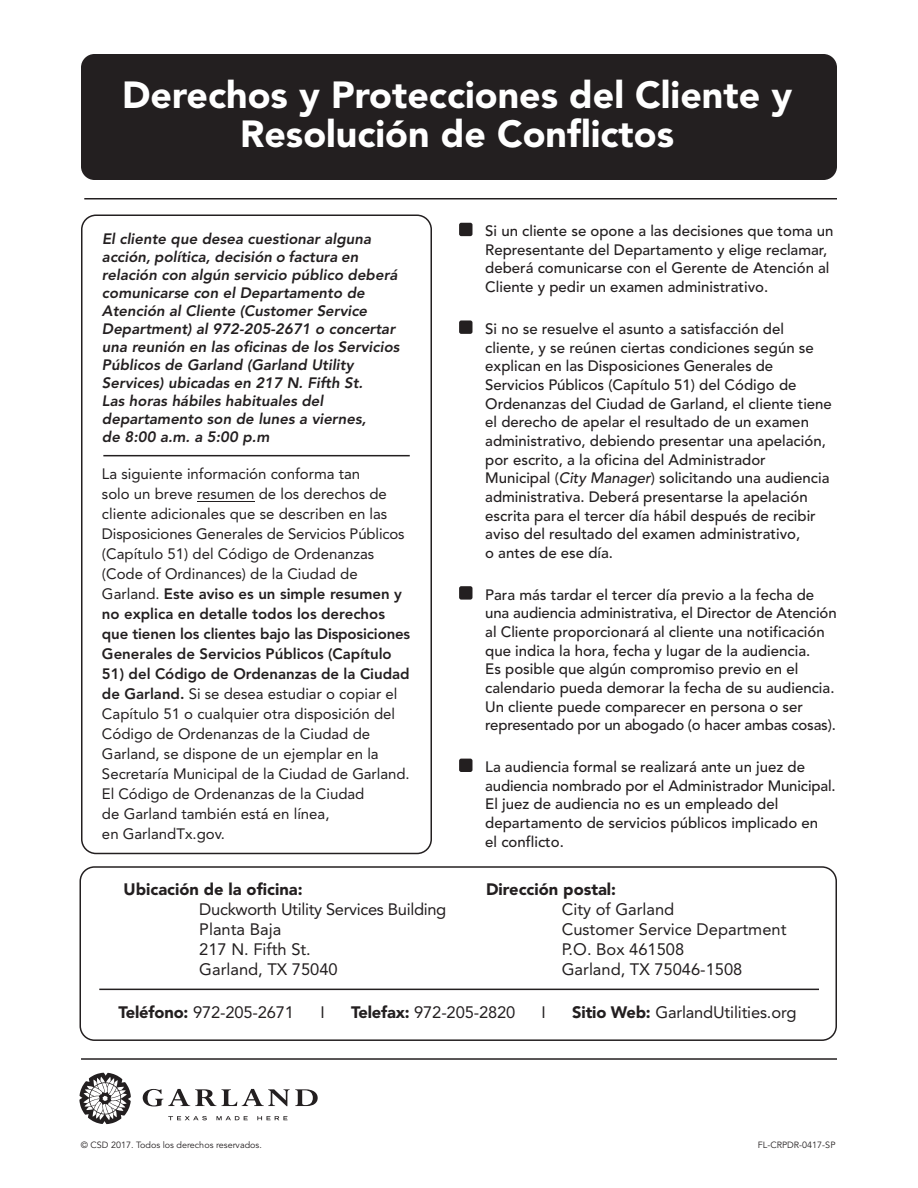
<style>
.page{position:relative;width:918px;height:1188px;background:#fff}
.page>*{position:absolute;margin:0;border:0;box-sizing:border-box;transform-origin:0 0}
.t1{font:900 37.5px/39px "Avenir";color:#fff;text-align:center}
.t2{font:16.5px/19.8px "Avenir";color:#231f20}
.t3{font:16.5px/19.8px "Avenir";letter-spacing:-.02em;color:#231f20}
.t4{font:900 16.5px "Avenir";color:#231f20}
.t5{font:500 15px/18.6px "Avenir";color:#231f20}
.t6{font:15px/20px "Avenir";color:#231f20}
.t7{font:italic 800 15px/18px "Avenir";color:#231f20}
.t8{font:9px "Avenir";color:#231f20}
.s1{font-weight:800}
.s2{font-style:italic}
.s3{font-weight:900}
</style>
<div class="page">
<svg style="left:80px;top:866px;width:757px;height:175px"></svg>
<svg style="left:81px;top:214px;width:351px;height:640px"></svg>
<div style="left:81px;top:54px;width:756px;height:126px;background:#231f20;border-radius:14px"></div>
<hr style="left:197px;top:501px;width:58px;height:1px;background:#231f20">
<div style="left:459px;top:320px;width:13px;height:14px;background:#231f20;border-radius:2px"></div>
<div style="left:459px;top:586px;width:13px;height:14px;background:#231f20;border-radius:2px"></div>
<div style="left:459px;top:223px;width:13px;height:13px;background:#231f20;border-radius:2px"></div>
<div style="left:459px;top:759px;width:13px;height:13px;background:#231f20;border-radius:2px"></div>
<hr style="left:84px;top:198px;width:753px;height:2px;background:#231f20">
<hr style="left:81px;top:1058px;width:756px;height:2px;background:#231f20">
<hr style="left:99px;top:989px;width:720px;height:1px;background:#231f20">
<hr style="left:103px;top:455px;width:307px;height:1px;background:#231f20">
<svg style="left:79px;top:1073px;width:52px;height:51px"></svg>
<svg style="left:143px;top:1089px;width:175px;height:17px"></svg>
<svg style="left:168px;top:1116px;width:39px;height:4px"></svg>
<svg style="left:217px;top:1116px;width:31px;height:4px"></svg>
<svg style="left:257px;top:1116px;width:31px;height:4px"></svg>
<h1 class="t1" style="left:122px;top:78px;width:672px">Derechos y Protecciones del Cliente y<br>Resolución de Conflictos</h1>
<p class="t7" style="left:102px;top:231px;width:299px">El cliente que desea cuestionar alguna acción, política, decisión o factura en relación con algún servicio público deberá comunicarse con el Departamento de Atención al Cliente (Customer Service Department) al 972-205-2671 o concertar una reunión en las oficinas de los Servicios Públicos de Garland (Garland Utility Services) ubicadas en 217 N. Fifth St.<br>Las horas hábiles habituales del departamento son de lunes a viernes,<br>de 8:00 a.m. a 5:00 p.m</p>
<p class="t6" style="left:102px;top:466px;width:310px">La siguiente información conforma tan<br>solo un breve resumen de los derechos de cliente adicionales que se describen en las Disposiciones Generales de Servicios Públicos (Capítulo 51) del Código de Ordenanzas (Code of Ordinances) de la Ciudad de Garland. <span class="s1">Este aviso es un simple resumen y no explica en detalle todos los derechos que tienen los clientes bajo las Disposiciones Generales de Servicios Públicos (Capítulo</span></p>
<p class="t6" style="left:102px;top:665px;width:309px"><span class="s1">51) del Código de Ordenanzas de la Ciudad de Garland.</span> Si se desea estudiar o copiar el Capítulo 51 o cualquier otra disposición del Código de Ordenanzas de la Ciudad de Garland, se dispone de un ejemplar en la Secretaría Municipal de la Ciudad de Garland.<br>El Código de Ordenanzas de la Ciudad<br>de Garland también está en línea,<br>en GarlandTx.gov.</p>
<p class="t4" style="left:123px;top:883px;width:181px">Ubicación de la oficina:</p>
<p class="t3" style="left:199px;top:901px;width:249px">Duckworth Utility Services Building<br>Planta Baja<br>217 N. Fifth St.<br>Garland, TX 75040</p>
<p class="t5" style="left:485px;top:223px;width:350px">Si un cliente se opone a las decisiones que toma un Representante del Departamento y elige reclamar, deberá comunicarse con el Gerente de Atención al Cliente y pedir un examen administrativo.</p>
<p class="t5" style="left:485px;top:321px;width:348px">Si no se resuelve el asunto a satisfacción del cliente, y se reúnen ciertas condiciones según se explican en las Disposiciones Generales de Servicios Públicos (Capítulo 51) del Código de Ordenanzas del Ciudad de Garland, el cliente tiene el derecho de apelar el resultado de un examen administrativo, debiendo presentar una apelación, por escrito, a la oficina del Administrador Municipal (<span class="s2">City Manager</span>) solicitando una audiencia administrativa. Deberá presentarse la apelación escrita para el tercer día hábil después de recibir aviso del resultado del examen administrativo,<br>o antes de ese día.</p>
<p class="t5" style="left:485px;top:586px;width:353px">Para más tardar el tercer día previo a la fecha de una audiencia administrativa, el Director de Atención al Cliente proporcionará al cliente una notificación que indica la hora, fecha y lugar de la audiencia.<br>Es posible que algún compromiso previo en el calendario pueda demorar la fecha de su audiencia.<br>Un cliente puede comparecer en persona o ser representado por un abogado (o hacer ambas cosas).</p>
<p class="t5" style="left:485px;top:759px;width:352px">La audiencia formal se realizará ante un juez de audiencia nombrado por el Administrador Municipal.<br>El juez de audiencia no es un empleado del departamento de servicios públicos implicado en<br>el conflicto.</p>
<p class="t4" style="left:486px;top:883px;width:132px">Dirección postal:</p>
<p class="t2" style="left:562px;top:901px;width:226px">City of Garland<br>Customer Service Department<br>P.O. Box 461508<br>Garland, TX 75046-1508</p>
<p class="t2" style="left:118px;top:1003px;width:177px"><span class="s3">Teléfono:</span> 972-205-2671</p>
<p class="t2" style="left:320px;top:1003px;width:6px">I</p>
<p class="t2" style="left:351px;top:1003px;width:166px"><span class="s3">Telefax:</span> 972-205-2820</p>
<p class="t2" style="left:542px;top:1003px;width:6px">I</p>
<p class="t2" style="left:572px;top:1003px;width:226px"><span class="s3">Sitio Web:</span> GarlandUtilities.org</p>
<p class="t8" style="left:81px;top:1140px;width:182px">© CSD 2017. Todos los derechos reservados.</p>
<p class="t8" style="left:758px;top:1140px;width:79px">FL-CRPDR-0417-SP</p>
</div>
